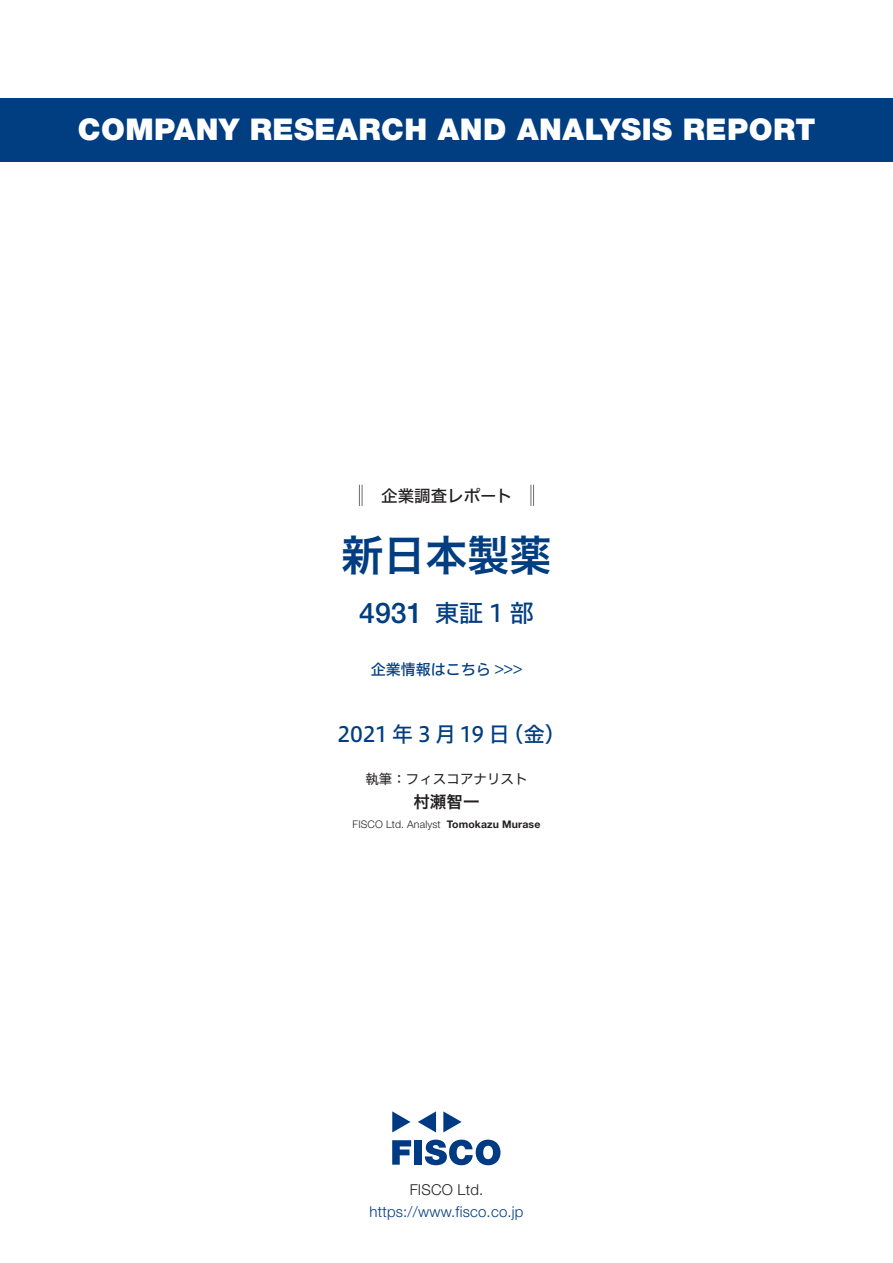
<style>
.page{position:relative;width:893px;height:1263px;background:#fff}
.page>*{position:absolute;margin:0;border:0;box-sizing:border-box;transform-origin:0 0}
.t1{font:42px "Hiragino UD Sans F Std N W6";color:#003d81}
.t2{font:900 30px "Helvetica Neue LT Std";letter-spacing:.015em;color:#fff}
.t3{font:500 28.5px "Helvetica Neue LT Std";color:#003d81}
.t4{font:24px "Hiragino UD Sans F Std N W5";color:#003d81}
.t5{font:21px "Hiragino UD Sans F Std N W5";letter-spacing:-.015em;color:#003d81}
.t6{font:16.5px "Hiragino UD Sans F Std N W5";color:#231f20}
.t7{font:16.5px "Hiragino UD Sans F Std N W6";color:#231f20}
.t8{font:300 15px "Helvetica Neue LT Std";letter-spacing:.015em;color:#003d81}
.t9{font:15px "Hiragino UD Sans F Std N W5";color:#003d81}
.t10{font:300 15px "Helvetica Neue LT Std";letter-spacing:.015em;color:#231f20}
.t11{font:13.5px "Hiragino UD Sans F Std N W4";color:#231f20}
.t12{font:300 10.5px "Helvetica Neue LT Std";letter-spacing:.015em;color:#231f20}
.t13{font:700 10.5px "Helvetica Neue LT Std";letter-spacing:.015em;color:#231f20}
</style>
<div class="page">
<svg style="left:392px;top:1140px;width:19px;height:25px"></svg>
<div style="left:414px;top:1140px;width:8px;height:25px;background:#003a83"></div>
<svg style="left:425px;top:1139px;width:75px;height:26px"></svg>
<svg style="left:392px;top:1111px;width:18px;height:21px"></svg>
<svg style="left:443px;top:1111px;width:19px;height:21px"></svg>
<svg style="left:418px;top:1111px;width:18px;height:21px"></svg>
<div style="left:0;top:98px;width:893px;height:64px;background:#003d81"></div>
<svg style="left:359px;top:485px;width:4px;height:21px"></svg>
<svg style="left:531px;top:485px;width:3px;height:21px"></svg>
<p class="t2" style="left:78px;top:112px;width:739px">COMPANY RESEARCH AND ANALYSIS REPORT</p>
<p class="t6" style="left:365px;top:483px;width:149px">　企業調査レポート</p>
<h1 class="t1" style="left:341px;top:523px;width:212px">新日本製薬</h1>
<p class="t3" style="left:359px;top:596px;width:65px">4931</p>
<p class="t4" style="left:435px;top:594px;width:100px">東証1部</p>
<p class="t9" style="left:371px;top:658px;width:153px">企業情報はこちら &lt;&lt;&lt;</p>
<p class="t5" style="left:338px;top:718px;width:174px">2021 年 3 月 19 日</p>
<p class="t5" style="left:502px;top:718px;width:65px">（金(</p>
<p class="t11" style="left:365px;top:768px;width:164px">執筆：フィスコアナリスト</p>
<p class="t7" style="left:413px;top:789px;width:67px">村瀬智一</p>
<p class="t13" style="left:447px;top:818px;width:95px">Tomokazu Murase</p>
<p class="t12" style="left:353px;top:818px;width:90px">FISCO Ltd. Analyst</p>
<p class="t10" style="left:410px;top:1180px;width:75px">FISCO Ltd.</p>
<p class="t8" style="left:369px;top:1202px;width:156px">https://www.fisco.co j p.</p>
</div>
